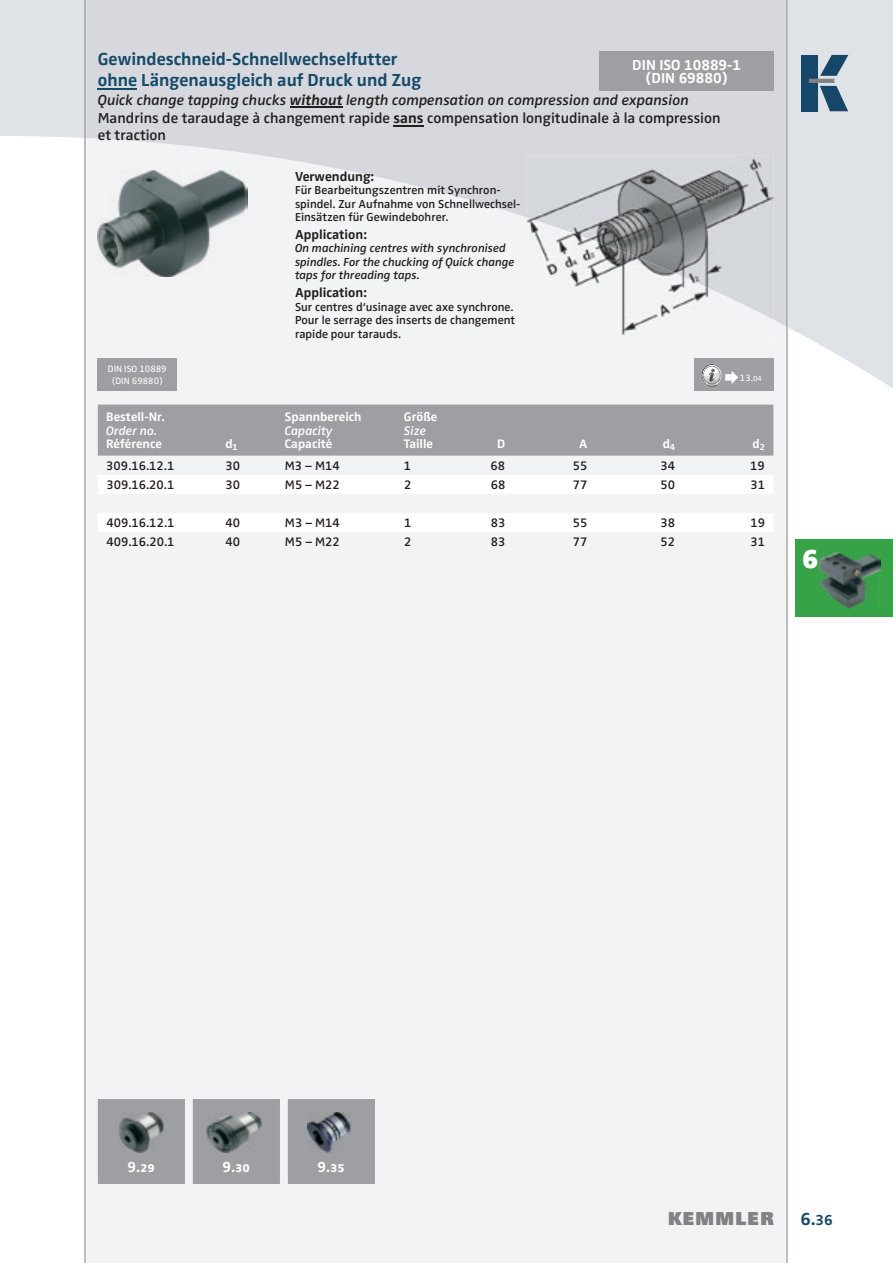
<style>
.page{position:relative;width:893px;height:1263px;background:#fff}
.page>*{position:absolute;margin:0;border:0;box-sizing:border-box;transform-origin:0 0}
.t1{font:900 27px "Zwo OT";color:#fff}
.t2{font:700 18px/21px "Zwo OT";color:#154a69}
.t3{font:900 18px "Zurich BT";letter-spacing:.04em;color:#808285}
.t4{font:600 15px/18.6px "Zwo OT";color:#231f20}
.t5{font:700 15px/13.5px "Zwo OT";color:#fff;text-align:center}
.t6{font:700 13.5px "Zwo OT";color:#231f20}
.t7{font:600 12.75px "Zwo OT";color:#231f20}
.t8{font:700 12.75px "Zwo OT";color:#fff}
.t9{font:italic 600 12.75px "Zwo OT";color:#fff}
.t10{font:600 12px/13.5px "Zwo OT";color:#231f20}
.t11{font:italic 600 12px/13.5px "Zwo OT";color:#231f20}
.t12{font:9.45px/12px "Zwo OT";color:#fff;text-align:center}
.s1{font-style:italic}
.s2{font-weight:700;font-style:italic}
.s3{font-weight:700}
.s4{font-size:7.5px}
.s5{font-size:15px}
</style>
<div class="page">
<div style="left:87px;top:388px;width:699px;height:875px;background:#f2f3f4"></div>
<hr style="left:84px;top:0;width:2px;height:1263px;background:#bcbdc0">
<hr style="left:786px;top:0;width:1px;height:1263px;background:#bcbdc0">
<svg style="left:0;top:0;width:893px;height:388px"></svg>
<svg style="left:86px;top:0;width:700px;height:326px;fill:#d6d8dd"></svg>
<svg style="left:84px;top:0;width:2px;height:138px"></svg>
<svg style="left:786px;top:0;width:1px;height:327px"></svg>
<div style="left:801px;top:55px;width:16px;height:56px;background:#154868"></div>
<svg style="left:809px;top:55px;width:39px;height:56px"></svg>
<div style="left:600px;top:51px;width:174px;height:39px;background:#9d9fa2"></div>
<div style="left:796px;top:540px;width:97px;height:77px;background:#37a347"></div>
<img style="left:819px;top:552px;width:62px;height:56px">
<img style="left:98px;top:170px;width:150px;height:106px">
<hr style="left:98px;top:88px;width:39px;height:2px;background:#154a69">
<hr style="left:290px;top:106px;width:53px;height:1px;background:#231f20">
<hr style="left:394px;top:125px;width:30px;height:1px;background:#231f20">
<div style="left:526px;top:320px;width:247px;height:21px;background:#f2f3f4"></div>
<img style="left:526px;top:155px;width:247px;height:165px">
<div style="left:98px;top:405px;width:675px;height:51px;background:#9d9fa2"></div>
<svg style="left:98px;top:475px;width:675px;height:57px"></svg>
<div style="left:98px;top:358px;width:79px;height:33px;background:#9d9fa2"></div>
<div style="left:694px;top:358px;width:79px;height:33px;background:#9d9fa2"></div>
<svg style="left:98px;top:1099px;width:277px;height:85px"></svg>
<img style="left:119px;top:1112px;width:44px;height:40px">
<img style="left:206px;top:1112px;width:55px;height:40px">
<img style="left:308px;top:1112px;width:44px;height:41px">
<svg style="left:702px;top:364px;width:20px;height:23px"></svg>
<h2 class="t2" style="left:98px;top:49px;width:325px">Gewindeschneid-Schnellwechselfutter ohne Längenausgleich auf Druck und Zug</h2>
<p class="t4" style="left:98px;top:91px;width:624px"><span class="s1">Quick change tapping chucks</span> <span class="s2">without</span> <span class="s1">length compensation on compression and expansion<br></span>Mandrins de taraudage à changement rapide <span class="s3">sans</span> compensation longitudinale à la compression</p>
<p class="t4" style="left:98px;top:126px;width:70px">et traction</p>
<p class="t6" style="left:295px;top:168px;width:81px">Verwendung:</p>
<p class="t10" style="left:295px;top:184px;width:227px">Für Bearbeitungszentren mit Synchron&shy;spindel. Zur Aufnahme von Schnellwechsel-<br>Einsätzen für Gewindebohrer.</p>
<p class="t6" style="left:295px;top:226px;width:73px">Application:</p>
<p class="t11" style="left:295px;top:242px;width:221px">On machining centres with synchronised spindles. For the chucking of Quick change taps for threading taps.</p>
<p class="t6" style="left:295px;top:285px;width:73px">Application:</p>
<p class="t10" style="left:295px;top:300px;width:222px">Sur centres d‘usinage avec axe synchrone.<br>Pour le serrage des inserts de changement rapide pour tarauds.</p>
<p class="t5" style="left:632px;top:58px;width:110px">DIN ISO 10889-1 (DIN 69880)</p>
<p class="t12" style="left:108px;top:363px;width:60px">DIN ISO 10889 (DIN 69880)</p>
<p class="t12" style="left:740px;top:372px;width:23px">13.<span class="s4">04</span></p>
<p class="t8" style="left:106px;top:410px;width:60px">Bestell-Nr.</p>
<p class="t9" style="left:106px;top:423px;width:52px">Order no.</p>
<p class="t8" style="left:106px;top:437px;width:57px">Référence</p>
<p class="t8" style="left:225px;top:437px;width:14px">d<sub>1</sub></p>
<p class="t8" style="left:285px;top:410px;width:78px">Spannbereich</p>
<p class="t9" style="left:285px;top:423px;width:49px">Capacity</p>
<p class="t8" style="left:285px;top:437px;width:49px">Capacité</p>
<p class="t8" style="left:404px;top:410px;width:35px">Größe</p>
<p class="t9" style="left:404px;top:423px;width:24px">Size</p>
<p class="t8" style="left:404px;top:437px;width:31px">Taille</p>
<p class="t8" style="left:497px;top:437px;width:10px">D</p>
<p class="t8" style="left:579px;top:437px;width:10px">A</p>
<p class="t8" style="left:663px;top:437px;width:14px">d<sub>4</sub></p>
<p class="t8" style="left:752px;top:437px;width:14px">d<sub>2</sub></p>
<p class="t7" style="left:106px;top:458px;width:70px">309.16.12.1</p>
<p class="t7" style="left:225px;top:458px;width:16px">30</p>
<p class="t7" style="left:285px;top:458px;width:56px">M3 – M14</p>
<p class="t7" style="left:404px;top:458px;width:9px">1</p>
<p class="t7" style="left:491px;top:458px;width:16px">68</p>
<p class="t7" style="left:573px;top:458px;width:16px">55</p>
<p class="t7" style="left:660px;top:458px;width:16px">34</p>
<p class="t7" style="left:750px;top:458px;width:16px">19</p>
<p class="t7" style="left:106px;top:477px;width:70px">309.16.20.1</p>
<p class="t7" style="left:225px;top:477px;width:16px">30</p>
<p class="t7" style="left:285px;top:477px;width:56px">M5 – M22</p>
<p class="t7" style="left:404px;top:477px;width:9px">2</p>
<p class="t7" style="left:491px;top:477px;width:16px">68</p>
<p class="t7" style="left:573px;top:477px;width:16px">77</p>
<p class="t7" style="left:660px;top:477px;width:16px">50</p>
<p class="t7" style="left:750px;top:477px;width:16px">31</p>
<p class="t7" style="left:106px;top:515px;width:70px">409.16.12.1</p>
<p class="t7" style="left:225px;top:515px;width:16px">40</p>
<p class="t7" style="left:285px;top:515px;width:56px">M3 – M14</p>
<p class="t7" style="left:404px;top:515px;width:9px">1</p>
<p class="t7" style="left:491px;top:515px;width:16px">83</p>
<p class="t7" style="left:573px;top:515px;width:16px">55</p>
<p class="t7" style="left:660px;top:515px;width:16px">38</p>
<p class="t7" style="left:750px;top:515px;width:16px">19</p>
<p class="t7" style="left:106px;top:535px;width:70px">409.16.20.1</p>
<p class="t7" style="left:225px;top:535px;width:16px">40</p>
<p class="t7" style="left:285px;top:535px;width:56px">M5 – M22</p>
<p class="t7" style="left:404px;top:535px;width:9px">2</p>
<p class="t7" style="left:491px;top:535px;width:16px">83</p>
<p class="t7" style="left:573px;top:535px;width:16px">77</p>
<p class="t7" style="left:660px;top:535px;width:16px">52</p>
<p class="t7" style="left:750px;top:535px;width:16px">31</p>
<h1 class="t1" style="left:802px;top:543px;width:17px">6</h1>
<p class="t5" style="left:128px;top:1160px;width:29px">9.29</p>
<p class="t5" style="left:223px;top:1160px;width:29px">9.30</p>
<p class="t5" style="left:318px;top:1160px;width:29px">9.35</p>
<h2 class="t3" style="left:668px;top:1207px;width:108px">KEMMLER</h2>
<h2 class="t2" style="left:800px;top:1208px;width:34px">6.<span class="s5">36</span></h2>
</div>
